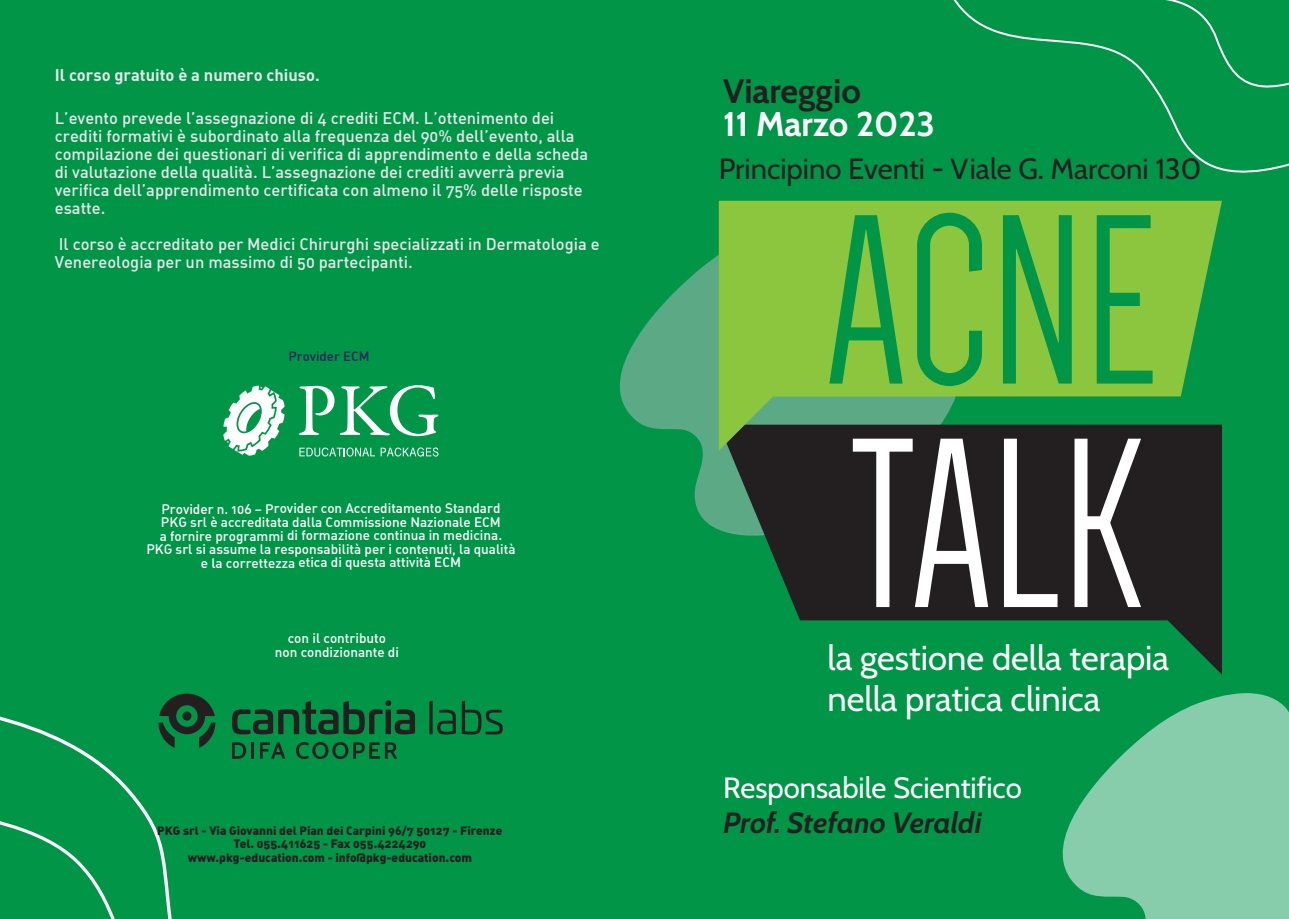
<style>
.page{position:relative;width:1289px;height:919px;background:#fff}
.page>*{position:absolute;margin:0;border:0;box-sizing:border-box;transform-origin:0 0}
.t1{font:249.3px "Dense";color:#009547}
.t2{font:249.3px "Dense";color:#fff}
.t3{font:34.5px/40.7px "Cabin";color:#fff}
.t4{font:700 34.2px "Cabin";color:#fff}
.t5{font:700 34.2px "Cabin";color:#231f20}
.t6{font:29.25px "Cabin";color:#231f20}
.t7{font:29.25px "Cabin";color:#fff}
.t8{font:italic 700 29.25px "Cabin";letter-spacing:-.005em;color:#231f20}
.t9{font:16.5px/18px "DIN Medium Alternate";color:#e6e7e9}
.t10{font:16.5px "DIN Bold";color:#e6e7e9}
.t11{font:13.5px/13.5px "DIN Medium Alternate";color:#fff;text-align:center}
.t12{font:13.2px "DIN Medium Alternate";color:#252161}
.t13{font:12px/13.5px "DIN Black Alternate";color:#231f20;text-align:center}
</style>
<div class="page">
<div style="left:0;top:0;width:1288px;height:918px;background:#009547"></div>
<svg style="left:0;top:716px;width:410px;height:202px"></svg>
<svg style="left:0;top:805px;width:145px;height:113px"></svg>
<svg style="left:299px;top:386px;width:35px;height:49px"></svg>
<svg style="left:340px;top:385px;width:98px;height:51px"></svg>
<svg style="left:223px;top:385px;width:61px;height:70px"></svg>
<svg style="left:299px;top:447px;width:139px;height:9px"></svg>
<svg style="left:953px;top:0;width:335px;height:173px"></svg>
<svg style="left:1148px;top:0;width:140px;height:90px"></svg>
<svg style="left:232px;top:700px;width:183px;height:34px"></svg>
<svg style="left:429px;top:700px;width:27px;height:34px"></svg>
<svg style="left:462px;top:700px;width:41px;height:34px"></svg>
<svg style="left:158px;top:693px;width:57px;height:54px"></svg>
<svg style="left:232px;top:742px;width:14px;height:16px"></svg>
<hr style="left:251px;top:742px;width:3px;height:16px;background:#231f20">
<svg style="left:260px;top:742px;width:25px;height:16px"></svg>
<svg style="left:296px;top:742px;width:101px;height:17px"></svg>
<svg style="left:619px;top:255px;width:99px;height:275px"></svg>
<svg style="left:1062px;top:693px;width:226px;height:225px;fill:#87cdac"></svg>
<svg style="left:718px;top:451px;width:503px;height:223px;fill:#231f20"></svg>
<svg style="left:718px;top:201px;width:503px;height:250px;background:#71af3e"></svg>
<p class="t10" style="left:55px;top:65px;width:266px">Il corso gratuito è a numero chiuso.</p>
<p class="t9" style="left:55px;top:108px;width:535px">L’evento prevede l’assegnazione di 4 crediti ECM. L’ottenimento dei crediti formativi è subordinato alla frequenza del 90% dell’evento, alla compilazione dei questionari di verifica di apprendimento e della scheda di valutazione della qualità. L’assegnazione dei crediti avverrà previa verifica dell’apprendimento certificata con almeno il 75% delle risposte esatte.</p>
<p class="t9" style="left:55px;top:234px;width:546px">Il corso è accreditato per Medici Chirurghi specializzati in Dermatologia e<br>Venereologia per un massimo di 50 partecipanti.</p>
<p class="t12" style="left:288px;top:348px;width:82px">Provider ECM</p>
<p class="t11" style="left:146px;top:501px;width:371px">Provider n. 106 – Provider con Accreditamento Standard<br>PKG srl è accreditata dalla Commissione Nazionale ECM<br>a fornire programmi di formazione continua in medicina.<br>PKG srl si assume la responsabilità per i contenuti, la qualità e la correttezza etica di questa attività ECM</p>
<p class="t11" style="left:275px;top:631px;width:126px">con il contributo non condizionante di</p>
<p class="t13" style="left:157px;top:823px;width:346px">PKG srl - Via Giovanni del Pian dei Carpini 96/7 50127 - Firenze<br>Tel. 055.411625 - Fax 055.4224290<br>www.pkg-education.com - info@pkg-education.com</p>
<h3 class="t5" style="left:723px;top:64px;width:139px">Viareggio</h3>
<h3 class="t4" style="left:723px;top:97px;width:213px">11 Marzo 2023</h3>
<h3 class="t6" style="left:718px;top:145px;width:484px">Principino Eventi - Viale G. Marconi 130</h3>
<h1 class="t1" style="left:826px;top:179px;width:333px">ACNE</h1>
<h1 class="t2" style="left:848px;top:402px;width:298px">TALK</h1>
<h2 class="t3" style="left:827px;top:635px;width:343px">la gestione della terapia nella pratica clinica</h2>
<h3 class="t7" style="left:723px;top:764px;width:300px">Responsabile Scientifico</h3>
<h3 class="t8" style="left:723px;top:799px;width:260px">Prof. Stefano Veraldi</h3>
</div>
